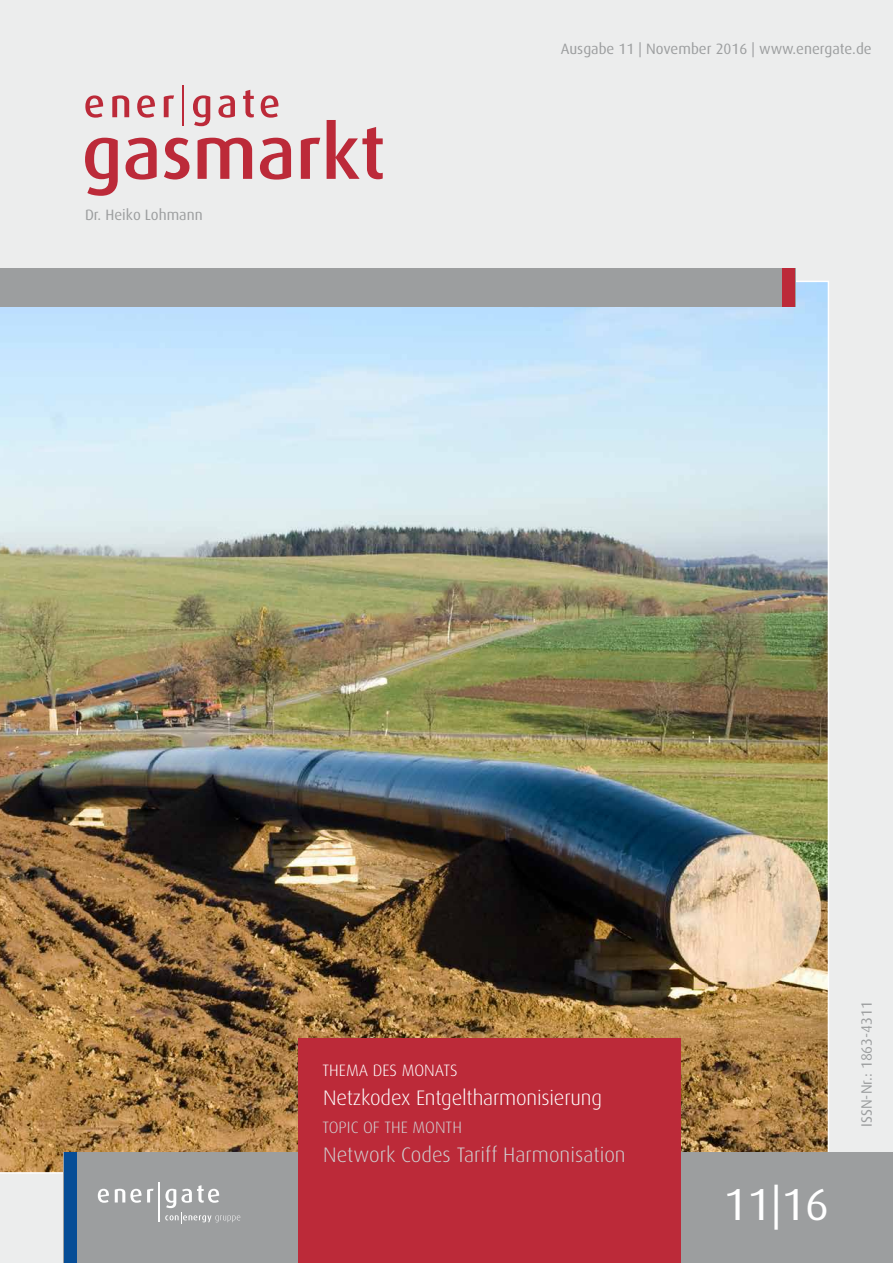
<style>
.page{position:relative;width:893px;height:1263px;background:#eceded}
.page>*{position:absolute;margin:0;border:0;box-sizing:border-box;transform-origin:0 0}
.t1{font:45px "Dax";color:#fff}
.t2{font:300 21px "Dax";color:#d0d1d2}
.t3{font:300 21px "Dax";letter-spacing:-.01em;color:#fff}
.t4{font:300 16.5px "Dax";color:#d0d1d2}
.t5{font:300 16.5px "Dax";color:#fff}
.t6{font:15px "Dax";color:#9c9e9f}
</style>
<div class="page">
<img style="left:0;top:281px;width:829px;height:893px">
<hr style="left:182px;top:86px;width:1px;height:40px;background:#bc2a39">
<svg style="left:85px;top:95px;width:18px;height:23px"></svg>
<svg style="left:112px;top:95px;width:17px;height:22px"></svg>
<svg style="left:137px;top:95px;width:18px;height:23px"></svg>
<svg style="left:164px;top:95px;width:10px;height:22px"></svg>
<svg style="left:193px;top:95px;width:17px;height:31px"></svg>
<svg style="left:218px;top:95px;width:17px;height:23px"></svg>
<svg style="left:243px;top:90px;width:11px;height:27px"></svg>
<svg style="left:261px;top:95px;width:18px;height:23px"></svg>
<svg style="left:85px;top:138px;width:33px;height:58px"></svg>
<svg style="left:126px;top:138px;width:31px;height:42px"></svg>
<svg style="left:164px;top:138px;width:26px;height:42px"></svg>
<svg style="left:198px;top:138px;width:54px;height:41px"></svg>
<svg style="left:260px;top:138px;width:31px;height:42px"></svg>
<svg style="left:301px;top:137px;width:19px;height:42px"></svg>
<svg style="left:327px;top:120px;width:56px;height:59px"></svg>
<div style="left:64px;top:1152px;width:829px;height:111px;background:#9c9e9f"></div>
<div style="left:0;top:268px;width:795px;height:38px;background:#9c9e9f"></div>
<svg style="left:98px;top:1189px;width:11px;height:14px"></svg>
<svg style="left:115px;top:1189px;width:39px;height:14px"></svg>
<hr style="left:158px;top:1182px;width:2px;height:40px;background:#fff">
<svg style="left:165px;top:1185px;width:75px;height:39px"></svg>
<div style="left:64px;top:1152px;width:13px;height:111px;background:#064d96"></div>
<div style="left:782px;top:268px;width:13px;height:38px;background:#bc2a39"></div>
<div style="left:298px;top:1038px;width:382px;height:225px;background:#bc2a39"></div>
<p class="t6" style="left:85px;top:206px;width:119px">Dr. Heiko Lohmann</p>
<p class="t6" style="left:561px;top:40px;width:313px">Ausgabe 11 | November 2016 | www.energate.de</p>
<p class="t5" style="left:323px;top:1061px;width:137px">THEMA DES MONATS</p>
<h2 class="t3" style="left:323px;top:1085px;width:280px">Netzkodex Entgeltharmonisierung</h2>
<p class="t4" style="left:323px;top:1118px;width:141px">TOPIC OF THE MONTH</p>
<h2 class="t2" style="left:323px;top:1142px;width:304px">Network Codes Tariff Harmonisation</h2>
<h1 class="t1" style="left:723px;top:1179px;width:107px">11|16</h1>
<p class="t6" style="left:858px;top:1127px;width:127px;rotate:-90deg">ISSN-Nr.: 1863-4311</p>
</div>
